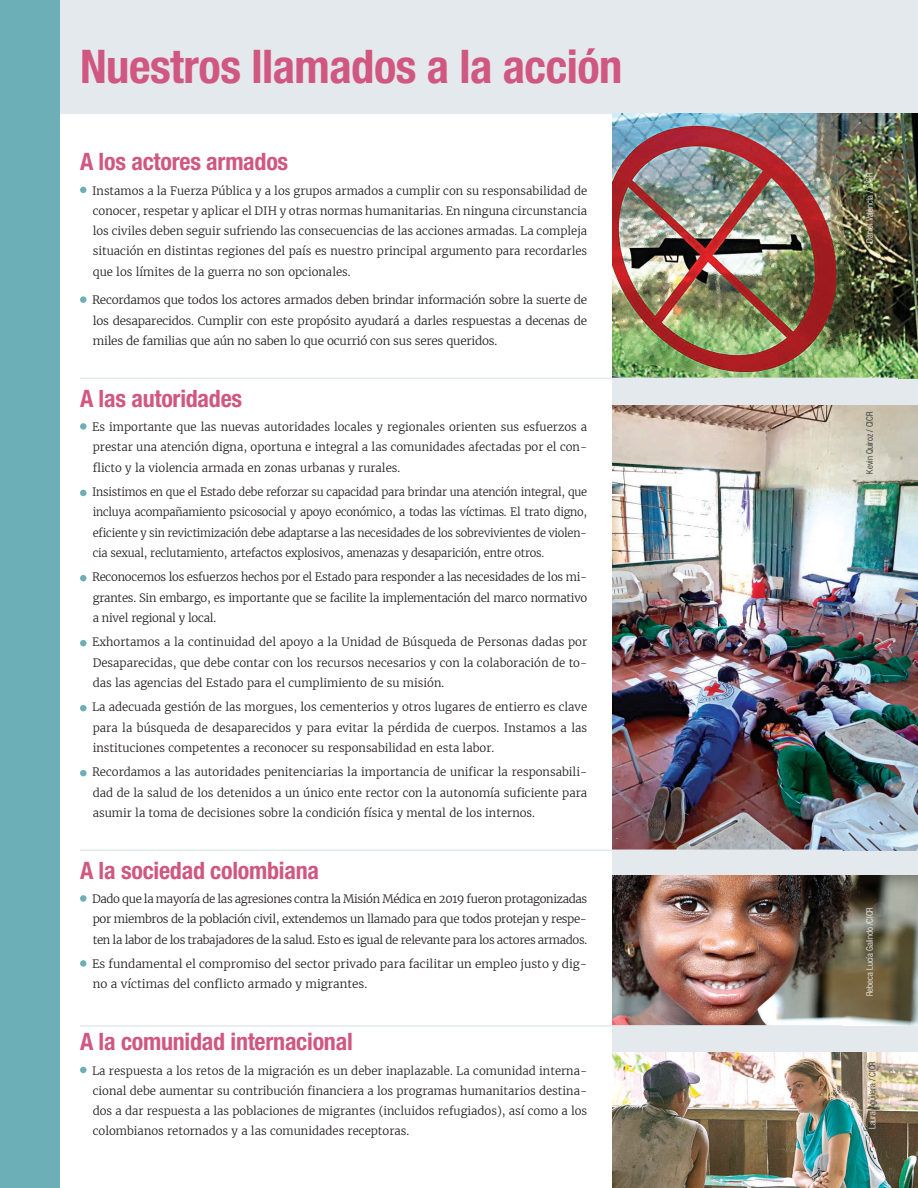
<style>
.page{position:relative;width:918px;height:1188px;background:#fff}
.page>*{position:absolute;margin:0;border:0;box-sizing:border-box;transform-origin:0 0}
._01_Titulo_01{font:700 condensed 46.5px "Helvetica Neue LT Pro";letter-spacing:-.01em;color:#d05880}
._01_Titulo_02{font:700 condensed 24px "Helvetica Neue LT Pro";letter-spacing:-.01em;color:#d05880}
._01_Cuerpo_de_Texto{font:300 11.4px/20.2px "Merriweather";color:#231f20;text-align:justify}
._02_Credito{font:300 condensed 9px "Helvetica Neue LT Pro";color:#fff}
._02_Credito-2{font:300 condensed 9px "Helvetica Neue LT Pro";color:#231f20}
.s1{color:#fff}
</style>
<div class="page">
<div style="left:39px;top:0;width:879px;height:113px;background:#e4e9ed"></div>
<div style="left:0;top:0;width:60px;height:1188px;background:#6dafb6"></div>
<div style="left:613px;top:133px;width:305px;height:1055px;background:#e4e9ed"></div>
<div style="left:80px;top:187px;width:7px;height:6px;background:#6dafb6;border-radius:50%"></div>
<div style="left:80px;top:296px;width:7px;height:7px;background:#6dafb6;border-radius:50%"></div>
<div style="left:80px;top:423px;width:7px;height:7px;background:#6dafb6;border-radius:50%"></div>
<div style="left:80px;top:490px;width:7px;height:6px;background:#6dafb6;border-radius:50%"></div>
<div style="left:80px;top:575px;width:7px;height:6px;background:#6dafb6;border-radius:50%"></div>
<div style="left:80px;top:640px;width:7px;height:6px;background:#6dafb6;border-radius:50%"></div>
<div style="left:80px;top:705px;width:7px;height:6px;background:#6dafb6;border-radius:50%"></div>
<div style="left:80px;top:770px;width:7px;height:6px;background:#6dafb6;border-radius:50%"></div>
<div style="left:80px;top:895px;width:7px;height:7px;background:#6dafb6;border-radius:50%"></div>
<div style="left:80px;top:960px;width:7px;height:7px;background:#6dafb6;border-radius:50%"></div>
<div style="left:80px;top:1067px;width:7px;height:6px;background:#6dafb6;border-radius:50%"></div>
<img style="left:613px;top:113px;width:305px;height:266px">
<img style="left:613px;top:876px;width:305px;height:149px">
<img style="left:613px;top:1053px;width:305px;height:135px">
<img style="left:613px;top:405px;width:305px;height:445px">
<hr style="left:80px;top:378px;width:818px;height:1px;background:#e4e9ed">
<hr style="left:80px;top:850px;width:763px;height:1px;background:#e4e9ed">
<hr style="left:80px;top:1025px;width:763px;height:2px;background:#e4e9ed">
<p class="_01_Titulo_01" style="left:80px;top:38px;width:544px">Nuestros llamados a la acción</p>
<p class="_01_Titulo_02" style="left:80px;top:147px;width:210px">A los actores armados</p>
<p class="_01_Cuerpo_de_Texto" style="left:92px;top:180px;width:497px">Instamos a la Fuerza Pública y a los grupos armados a cumplir con su responsabilidad de conocer, respetar y aplicar el DIH y otras normas humanitarias. En ninguna circunstancia los civiles deben seguir sufriendo las consecuencias de las acciones armadas. La compleja situación en distintas regiones del país es nuestro principal argumento para recordarles que los límites de la guerra no son opcionales.</p>
<p class="_01_Cuerpo_de_Texto" style="left:92px;top:290px;width:497px">Recordamos que todos los actores armados deben brindar información sobre la suerte de los desaparecidos. Cumplir con este propósito ayudará a darles respuestas a decenas de miles de familias que aún no saben lo que ocurrió con sus seres queridos.</p>
<p class="_01_Titulo_02" style="left:80px;top:384px;width:164px">A las autoridades</p>
<p class="_01_Cuerpo_de_Texto" style="left:92px;top:417px;width:497px">Es importante que las nuevas autoridades locales y regionales orienten sus esfuerzos a prestar una atención digna, oportuna e integral a las comunidades afectadas por el con&shy;flicto y la violencia armada en zonas urbanas y rurales.</p>
<p class="_01_Cuerpo_de_Texto" style="left:92px;top:482px;width:497px">Insistimos en que el Estado debe reforzar su capacidad para brindar una atención integral, que incluya acompañamiento psicosocial y apoyo económico, a todas las víctimas. El trato digno, eficiente y sin revictimización debe adaptarse a las necesidades de los sobrevivientes de violen&shy;cia sexual, reclutamiento, artefactos explosivos, amenazas y desaparición, entre otros.</p>
<p class="_01_Cuerpo_de_Texto" style="left:92px;top:567px;width:497px">Reconocemos los esfuerzos hechos por el Estado para responder a las necesidades de los mi&shy;grantes. Sin embargo, es importante que se facilite la implementación del marco normativo a nivel regional y local.</p>
<p class="_01_Cuerpo_de_Texto" style="left:92px;top:632px;width:497px">Exhortamos a la continuidad del apoyo a la Unidad de Búsqueda de Personas dadas por Desaparecidas, que debe contar con los recursos necesarios y con la colaboración de to&shy;das las agencias del Estado para el cumplimiento de su misión.</p>
<p class="_01_Cuerpo_de_Texto" style="left:92px;top:697px;width:497px">La adecuada gestión de las morgues, los cementerios y otros lugares de entierro es clave para la búsqueda de desaparecidos y para evitar la pérdida de cuerpos. Instamos a las instituciones competentes a reconocer su responsabilidad en esta labor.</p>
<p class="_01_Cuerpo_de_Texto" style="left:92px;top:762px;width:497px">Recordamos a las autoridades penitenciarias la importancia de unificar la responsabili&shy;dad de la salud de los detenidos a un único ente rector con la autonomía suficiente para asumir la toma de decisiones sobre la condición física y mental de los internos.</p>
<p class="_01_Titulo_02" style="left:80px;top:856px;width:241px">A la sociedad colombiana</p>
<p class="_01_Cuerpo_de_Texto" style="left:92px;top:889px;width:497px">Dado que la mayoría de las agresiones contra la Misión Médica en 2019 fueron protagonizadas por miembros de la población civil, extendemos un llamado para que todos protejan y respe&shy;ten la labor de los trabajadores de la salud. Esto es igual de relevante para los actores armados.</p>
<p class="_01_Cuerpo_de_Texto" style="left:92px;top:954px;width:497px">Es fundamental el compromiso del sector privado para facilitar un empleo justo y dig&shy;no a víctimas del conflicto armado y migrantes.</p>
<p class="_01_Titulo_02" style="left:80px;top:1027px;width:274px">A la comunidad internacional</p>
<p class="_01_Cuerpo_de_Texto" style="left:92px;top:1060px;width:497px">La respuesta a los retos de la migración es un deber inaplazable. La comunidad interna&shy;cional debe aumentar su contribución financiera a los programas humanitarios destina&shy;dos a dar respuesta a las poblaciones de migrantes (incluidos refugiados), así como a los colombianos retornados y a las comunidades receptoras.</p>
<p class="_02_Credito" style="left:865px;top:243px;width:72px;rotate:-90deg">Daniel València / CICR</p>
<p class="_02_Credito-2" style="left:865px;top:474px;width:63px;rotate:-90deg">Kevin Quiroz / CICR</p>
<p class="_02_Credito" style="left:865px;top:996px;width:90px;rotate:-90deg">Rebeca Lucía Galindo /CICR</p>
<p class="_02_Credito-2" style="left:867px;top:1129px;width:70px;rotate:-90deg"><span class="s1">Laura</span> Aguilera / CICR</p>
</div>
